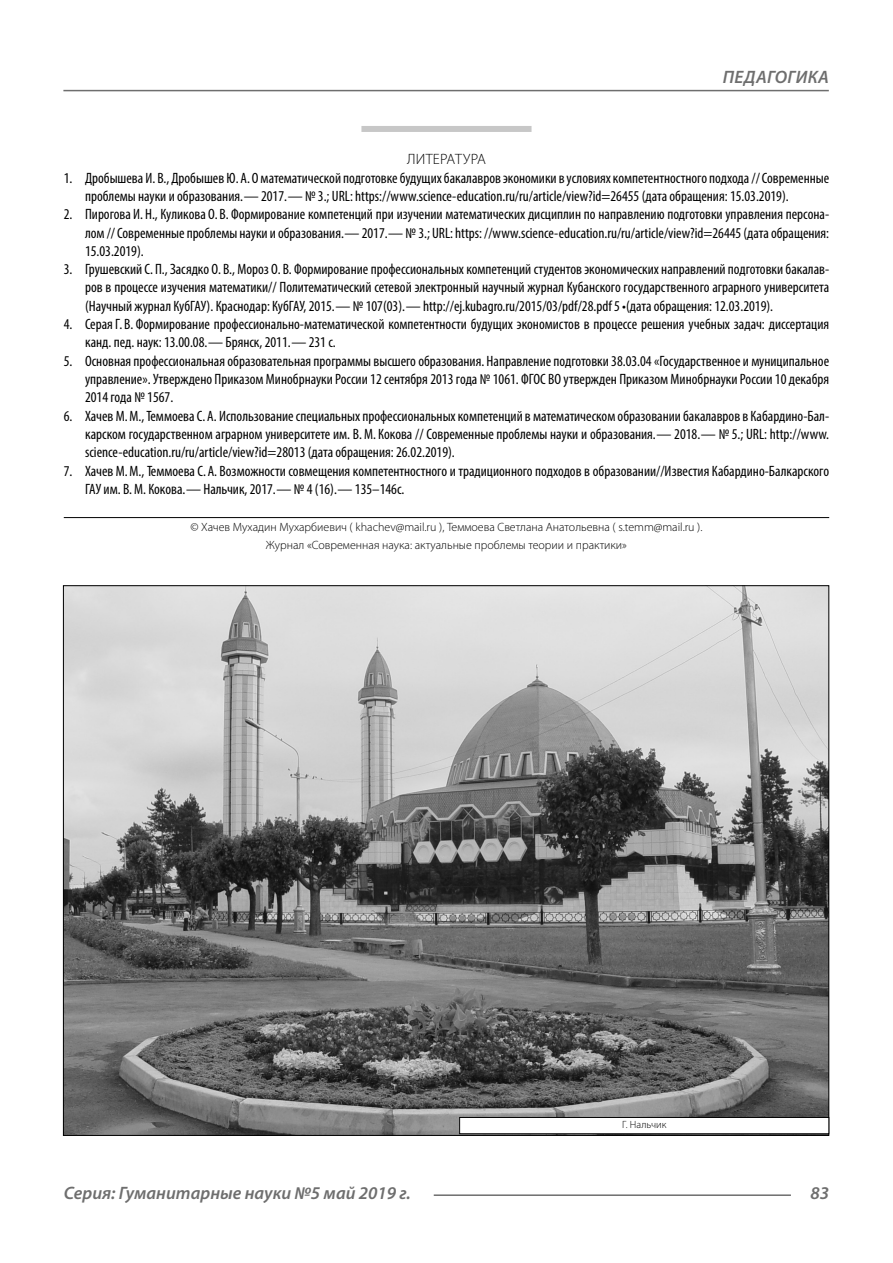
<style>
.page{position:relative;width:893px;height:1263px;background:#fff}
.page>*{position:absolute;margin:0;border:0;box-sizing:border-box;transform-origin:0 0}
.t1{font:italic 600 18px "Myriad Pro";color:#6e6e6e}
.t2{font:condensed 15px/18.3px "Myriad Pro";color:#000;text-align:justify}
.Literature{font:300 15px "Myriad Pro";letter-spacing:.02em;color:#000}
.Copy{font:300 12px/18.3px "Myriad Pro";color:#000;text-align:center}
.Author-doc{font:300 10.5px "Myriad Pro";color:#000}
</style>
<div class="page">
<div style="left:361px;top:126px;width:170px;height:6px;background:#c7c7c7"></div>
<hr style="left:64px;top:517px;width:765px;height:1px;background:#000">
<img style="left:65px;top:587px;width:762px;height:547px">
<div style="left:460px;top:1117px;width:369px;height:17px;background:#fff"></div>
<div style="left:459px;top:1117px;width:370px;height:17px;border:1px solid #000"></div>
<hr style="left:63px;top:90px;width:766px;height:1px;background:#6e6e6e">
<hr style="left:434px;top:1194px;width:357px;height:2px;background:#6e6e6e">
<p class="t1" style="left:723px;top:66px;width:24px">Педагогика</p>
<p class="Literature" style="left:407px;top:150px;width:80px">ЛИТЕРАТУРА</p>
<p class="t2" style="left:85px;top:168px;width:746px;text-indent:-21px">1. Дробышева И. В., Дробышев Ю. А. О математической подготовке будущих бакалавров экономики в условиях компетентностного подхода // Современные проблемы науки и образования.— 2017.— № 3.; URL: https://www.science-education.ru/ru/article/view?id=26455 (дата обращения: 15.03.2019).</p>
<p class="t2" style="left:85px;top:205px;width:746px;text-indent:-21px">2. Пирогова И. Н., Куликова О. В. Формирование компетенций при изучении математических дисциплин по направлению подготовки управления персона&shy;лом // Современные проблемы науки и образования.— 2017.— № 3.; URL: https: //www.science-education.ru/ru/article/view?id=26445 (дата обращения:<br>15.03.2019).</p>
<p class="t2" style="left:85px;top:260px;width:746px;text-indent:-21px">3. Грушевский С. П., Засядко О. В., Мороз О. В. Формирование профессиональных компетенций студентов экономических направлений подготовки бакалав&shy;ров в процессе изучения математики// Политематический сетевой электронный научный журнал Кубанского государственного аграрного университета (Научный журнал КубГАУ). Краснодар: КубГАУ, 2015.— № 107(03).— http://ej.kubagro.ru/2015/03/pdf/28.pdf 5 •(дата обращения: 12.03.2019).</p>
<p class="t2" style="left:85px;top:315px;width:746px;text-indent:-21px">4. Серая Г. В. Формирование профессионально-математической компетентности будущих экономистов в процессе решения учебных задач: диссертация канд. пед. наук: 13.00.08.— Брянск, 2011.— 231 с.</p>
<p class="t2" style="left:85px;top:351px;width:746px;text-indent:-21px">5. Основная профессиональная образовательная программы высшего образования. Направление подготовки 38.03.04 «Государственное и муниципальное управление». Утверждено Приказом Минобрнауки России 12 сентября 2013 года № 1061. ФГОС ВО утвержден Приказом Минобрнауки России 10 декабря 2014 года № 1567.</p>
<p class="t2" style="left:85px;top:406px;width:746px;text-indent:-21px">6. Хачев М.М., Теммоева С. А. Использование специальных профессиональных компетенций в математическом образовании бакалавров в Кабардино-Бал&shy;карском государственном аграрном университете им. В.М. Кокова // Современные проблемы науки и образования.— 2018.— № 5.; URL: http://www. science-education.ru/ru/article/view?id=28013 (дата обращения: 26.02.2019).</p>
<p class="t2" style="left:85px;top:461px;width:746px;text-indent:-21px">7. Хачев М.М., Теммоева С. А. Возможности совмещения компетентностного и традиционного подходов в образовании//Известия Кабардино-Балкарского<br>ГАУ им. В.М. Кокова.— Нальчик, 2017.— № 4 (16).— 135–146с.</p>
<p class="Copy" style="left:190px;top:517px;width:514px">© Хачев Мухадин Мухарбиевич ( khachev@mail.ru ), Теммоева Светлана Анатольевна ( s.temm@mail.ru ).<br>Журнал «Современная наука: актуальные проблемы теории и практики»</p>
<p class="Author-doc" style="left:622px;top:1118px;width:46px">Г. Нальчик</p>
<p class="t1" style="left:64px;top:1182px;width:349px">Серия: Гуманитарные науки №5 май 2019 г.</p>
<p class="t1" style="left:810px;top:1182px;width:20px">83</p>
</div>
